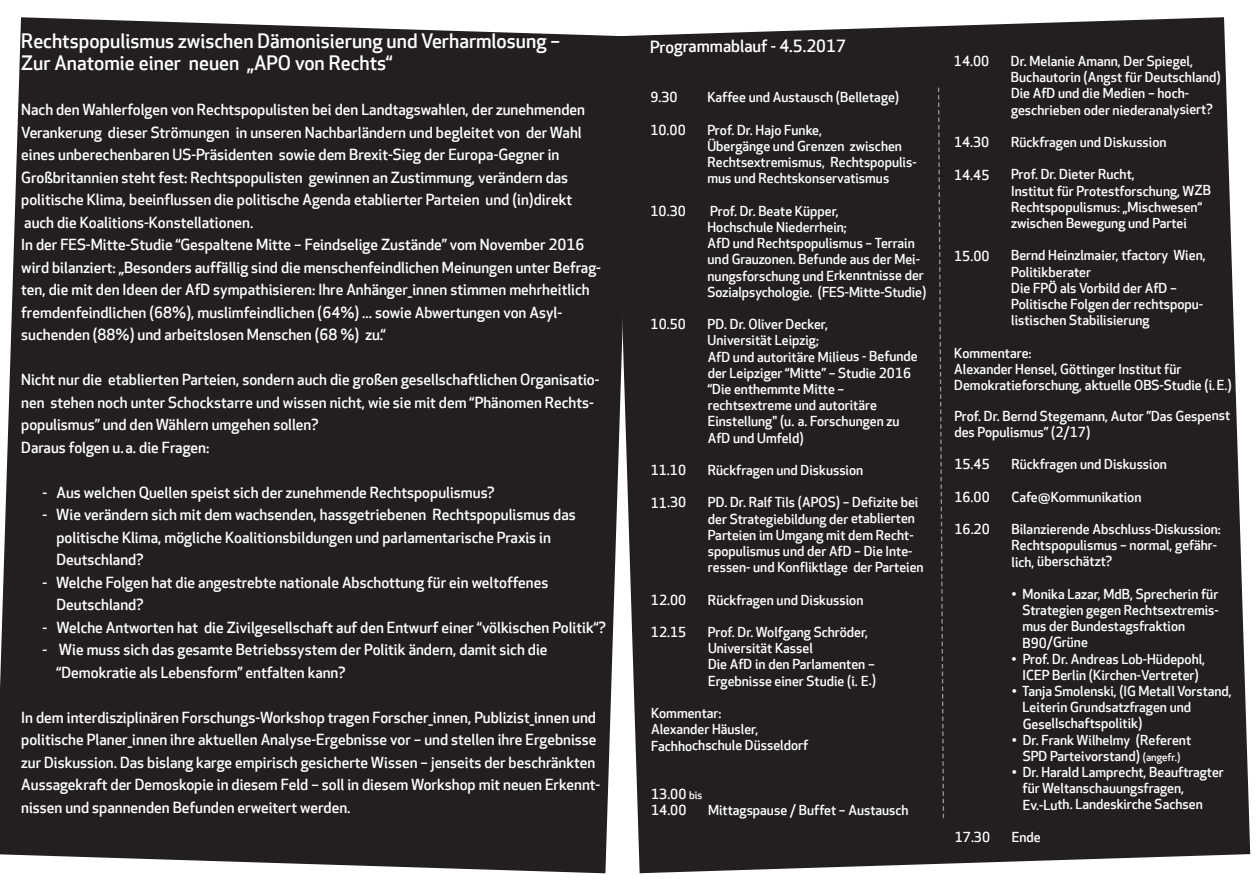
<style>
.page{position:relative;width:1259px;height:893px;background:#fff}
.page>*{position:absolute;margin:0;border:0;box-sizing:border-box;transform-origin:0 0}
.t1{font:500 19.5px/22.5px "Apex New";color:#fff}
.t2{font:500 16.5px "Apex New";color:#fff}
.t3{font:500 15px/22.5px "Apex New";color:#fff}
.t4{font:500 13.5px/16.2px "Apex New";color:#fff}
.s1{font-size:10.5px}
</style>
<div class="page">
<div style="left:0;top:17px;width:613px;height:856px;background:#231f20"></div>
<div style="left:613px;top:17px;width:637px;height:856px;background:#231f20"></div>
<svg style="left:938px;top:88px;width:6px;height:730px;background:#312e2f"></svg>
<h1 class="t1" style="left:21px;top:32px;width:540px">Rechtspopulismus zwischen Dämonisierung und Verharmlosung –<br>Zur Anatomie einer neuen „APO von Rechts“</h1>
<p class="t3" style="left:21px;top:100px;width:581px">Nach den Wahlerfolgen von Rechtspopulisten bei den Landtagswahlen, der zunehmenden Verankerung dieser Strömungen in unseren Nachbarländern und begleitet von der Wahl eines unberechenbaren US-Präsidenten sowie dem Brexit-Sieg der Europa-Gegner in Großbritannien steht fest: Rechtspopulisten gewinnen an Zustimmung, verändern das politische Klima, beeinflussen die politische Agenda etablierter Parteien und (in)direkt auch die Koalitions-Konstellationen.<br>In der FES-Mitte-Studie “Gespaltene Mitte – Feindselige Zustände” vom November 2016 wird bilanziert: „Besonders auffällig sind die menschenfeindlichen Meinungen unter Befrag&shy;ten, die mit den Ideen der AfD sympathisieren: Ihre Anhänger_innen stimmen mehrheitlich fremdenfeindlichen (68%), muslimfeindlichen (64%) ... sowie Abwertungen von Asyl&shy;suchenden (88%) und arbeitslosen Menschen (68 %) zu.“</p>
<p class="t3" style="left:21px;top:370px;width:580px">Nicht nur die etablierten Parteien, sondern auch die großen gesellschaftlichen Organisatio&shy;nen stehen noch unter Schockstarre und wissen nicht, wie sie mit dem “Phänomen Rechts&shy;populismus” und den Wählern umgehen sollen?<br>Daraus folgen u. a. die Fragen:</p>
<p class="t3" style="left:43px;top:483px;width:454px">- Aus welchen Quellen speist sich der zunehmende Rechtspopulismus?</p>
<p class="t3" style="left:57px;top:505px;width:521px;text-indent:-14px">- Wie verändern sich mit dem wachsenden, hassgetriebenen Rechtspopulismus das politische Klima, mögliche Koalitionsbildungen und parlamentarische Praxis in<br>Deutschland?</p>
<p class="t3" style="left:57px;top:573px;width:493px;text-indent:-14px">- Welche Folgen hat die angestrebte nationale Abschottung für ein weltoffenes<br>Deutschland?</p>
<p class="t3" style="left:43px;top:618px;width:565px">- Welche Antworten hat die Zivilgesellschaft auf den Entwurf einer “völkischen Politik“?</p>
<p class="t3" style="left:57px;top:640px;width:492px;text-indent:-14px">- Wie muss sich das gesamte Betriebssystem der Politik ändern, damit sich die “Demokratie als Lebensform” entfalten kann?</p>
<p class="t3" style="left:21px;top:708px;width:580px">In dem interdisziplinären Forschungs-Workshop tragen Forscher_innen, Publizist_innen und politische Planer_innen ihre aktuellen Analyse-Ergebnisse vor – und stellen ihre Ergebnisse zur Diskussion. Das bislang karge empirisch gesicherte Wissen – jenseits der beschränkten Aussagekraft der Demoskopie in diesem Feld – soll in diesem Workshop mit neuen Erkennt&shy;nissen und spannenden Befunden erweitert werden.</p>
<p class="t2" style="left:650px;top:40px;width:197px">Programmablauf - 4.5.2017</p>
<p class="t4" style="left:650px;top:91px;width:29px">9.30</p>
<p class="t4" style="left:707px;top:91px;width:193px">Kaffee und Austausch (Belletage)</p>
<p class="t4" style="left:650px;top:123px;width:37px">10.00</p>
<p class="t4" style="left:707px;top:123px;width:211px">Prof. Dr. Hajo Funke,<br>Übergänge und Grenzen zwischen<br>Rechtsextremismus, Rechtspopulis&shy;mus und Rechtskonservatismus</p>
<p class="t4" style="left:650px;top:204px;width:37px">10.30</p>
<p class="t4" style="left:707px;top:204px;width:220px">Prof. Dr. Beate Küpper,<br>Hochschule Niederrhein;<br>AfD und Rechtspopulismus – Terrain und Grauzonen. Befunde aus der Mei&shy;nungsforschung und Erkenntnisse der Sozialpsychologie. (FES-Mitte-Studie)</p>
<p class="t4" style="left:650px;top:318px;width:37px">10.50</p>
<p class="t4" style="left:707px;top:318px;width:212px">PD. Dr. Oliver Decker,<br>Universität Leipzig;<br>AfD und autoritäre Milieus - Befunde der Leipziger “Mitte” – Studie 2016 “Die enthemmte Mitte – rechtsextreme und autoritäre<br>Einstellung" (u. a. Forschungen zu<br>AfD und Umfeld)</p>
<p class="t4" style="left:651px;top:464px;width:37px">11.10</p>
<p class="t4" style="left:708px;top:463px;width:157px">Rückfragen und Diskussion</p>
<p class="t4" style="left:651px;top:496px;width:37px">11.30</p>
<p class="t4" style="left:708px;top:496px;width:217px">PD. Dr. Ralf Tils (APOS) – Defizite bei der Strategiebildung der etablierten Parteien im Umgang mit dem Recht&shy;spopulismus und der AfD – Die Inte&shy;ressen- und Konfliktlage der Parteien</p>
<p class="t4" style="left:651px;top:593px;width:37px">12.00</p>
<p class="t4" style="left:708px;top:593px;width:157px">Rückfragen und Diskussion</p>
<p class="t4" style="left:651px;top:626px;width:37px">12.15</p>
<p class="t4" style="left:708px;top:625px;width:170px">Prof. Dr. Wolfgang Schröder,<br>Universität Kassel<br>Die AfD in den Parlamenten –<br>Ergebnisse einer Studie (i. E.)</p>
<p class="t4" style="left:651px;top:707px;width:159px">Kommentar:<br>Alexander Häusler,<br>Fachhochschule Düsseldorf</p>
<p class="t4" style="left:651px;top:788px;width:53px">13.00 <span class="s1">bis<br></span>14.00</p>
<p class="t4" style="left:708px;top:804px;width:202px">Mittagspause / Buffet – Austausch</p>
<p class="t4" style="left:954px;top:55px;width:37px">14.00</p>
<p class="t4" style="left:1011px;top:54px;width:211px">Dr. Melanie Amann, Der Spiegel, Buchautorin (Angst für Deutschland)<br>Die AfD und die Medien – hoch&shy;geschrieben oder niederanalysiert?</p>
<p class="t4" style="left:954px;top:136px;width:37px">14.30</p>
<p class="t4" style="left:1011px;top:136px;width:157px">Rückfragen und Diskussion</p>
<p class="t4" style="left:954px;top:168px;width:37px">14.45</p>
<p class="t4" style="left:1011px;top:168px;width:201px">Prof. Dr. Dieter Rucht,<br>Institut für Protestforschung, WZB<br>Rechtspopulismus: „Mischwesen“ zwischen Bewegung und Partei</p>
<p class="t4" style="left:954px;top:249px;width:37px">15.00</p>
<p class="t4" style="left:1011px;top:249px;width:196px">Bernd Heinzlmaier, tfactory Wien,<br>Politikberater<br>Die FPÖ als Vorbild der AfD –<br>Politische Folgen der rechtspopu&shy;listischen Stabilisierung</p>
<p class="t4" style="left:954px;top:346px;width:279px">Kommentare:<br>Alexander Hensel, Göttinger Institut für<br>Demokratieforschung, aktuelle OBS-Studie (i.E.)</p>
<p class="t4" style="left:954px;top:409px;width:277px">Prof. Dr. Bernd Stegemann, Autor ”Das Gespenst des Populismus” (2/17)</p>
<p class="t4" style="left:954px;top:458px;width:37px">15.45</p>
<p class="t4" style="left:1011px;top:458px;width:157px">Rückfragen und Diskussion</p>
<p class="t4" style="left:954px;top:490px;width:37px">16.00</p>
<p class="t4" style="left:1011px;top:490px;width:131px">Cafe@Kommunikation</p>
<p class="t4" style="left:954px;top:523px;width:37px">16.20</p>
<p class="t4" style="left:1011px;top:522px;width:211px">Bilanzierende Abschluss-Diskussion:<br>Rechtspopulismus – normal, gefähr&shy;lich, überschätzt?</p>
<p class="t4" style="left:1022px;top:587px;width:198px;text-indent:-11px">• Monika Lazar, MdB, Sprecherin für<br>Strategien gegen Rechtsextremis&shy;mus der Bundestagsfraktion<br>B90/Grüne</p>
<p class="t4" style="left:1011px;top:652px;width:195px;text-align:center">• Prof. Dr. Andreas Lob-Hüdepohl,<br>ICEP Berlin (Kirchen-Vertreter)</p>
<p class="t4" style="left:1022px;top:684px;width:211px;text-indent:-11px">• Tanja Smolenski, (IG Metall Vorstand,<br>Leiterin Grundsatzfragen und<br>Gesellschaftspolitik)</p>
<p class="t4" style="left:1011px;top:733px;width:181px;text-align:center">• Dr. Frank Wilhelmy (Referent<br>SPD Parteivorstand) <span class="s1">(angefr.)</span></p>
<p class="t4" style="left:1022px;top:765px;width:203px;text-indent:-11px">• Dr. Harald Lamprecht, Beauftragter für Weltanschauungsfragen,<br>Ev.-Luth. Landeskirche Sachsen</p>
<p class="t4" style="left:954px;top:830px;width:37px">17.30</p>
<p class="t4" style="left:1011px;top:830px;width:30px">Ende</p>
</div>
